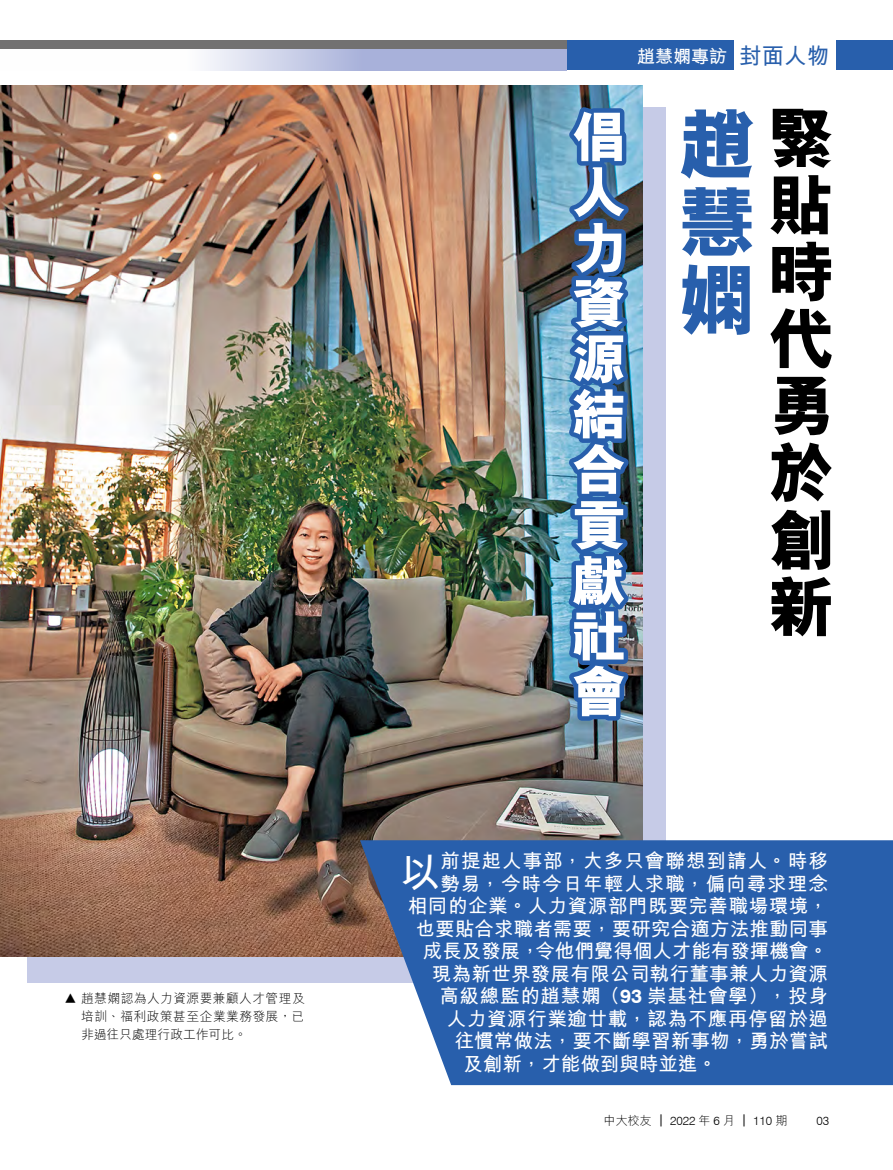
<style>
.page{position:relative;width:893px;height:1170px;background:#fff}
.page>*{position:absolute;margin:0;border:0;box-sizing:border-box;transform-origin:0 0}
.t1{font:800 78px/78px "M Hei HK";color:#285fac;text-align:justify}
.t2{font:800 66.9px/66.9px "M Hei HK";color:#000;text-align:justify}
.t3{font:800 55.5px/55.5px "M Hei HK";color:#fff;text-align:justify}
.t4{font:700 41.55px "M Hei HK";color:#fff}
.t5{font:700 19.5px "M Hei HK";letter-spacing:.015em;color:#fff}
.t6{font:700 19.5px "M Hei HK";letter-spacing:.055em;color:#fff}
.t7{font:700 19.5px "M Hei HK";letter-spacing:.04em;color:#fff}
.t8{font:700 18px "M Hei HK";color:#fff}
.t9{font:300 12.75px/18px "M Hei HK";letter-spacing:.035em;color:#000;text-align:justify}
.t10{font:300 12px "M Hei HK";color:#000}
.t11{font:300 12px "Swiss 721 BT";color:#000}
.s1{font-size:22.5px;color:#285fac}
.s2{font-family:"Swiss 721 BT"}
</style>
<div class="page">
<div style="left:567px;top:41px;width:167px;height:29px;background:#285fac"></div>
<svg style="left:206px;top:49px;width:361px;height:21px;background:#b8bfe0"></svg>
<div style="left:0;top:41px;width:567px;height:8px;background:#727171"></div>
<div style="left:836px;top:41px;width:57px;height:29px;background:#285fac"></div>
<div style="left:27px;top:107px;width:638px;height:875px;background:#c6cbe7"></div>
<img style="left:0;top:85px;width:643px;height:871px">
<svg style="left:360px;top:840px;width:533px;height:244px;background:#3768ae"></svg>
<img style="left:546px;top:100px;width:120px;height:625px">
<p class="t9" style="left:81px;top:988px;width:225px;text-indent:-17px">▲ 趙慧嫻認為人力資源要兼顧人才管理及培訓、福利政策甚至企業業務發展，已非過往只處理行政工作可比。</p>
<p class="t8" style="left:637px;top:44px;width:193px">趙慧嫻專訪 <span class="s1">封面人物</span></p>
<h3 class="t3" style="left:571px;top:108px;width:54px">倡人力資源結合貢獻社會</h3>
<h1 class="t1" style="left:679px;top:104px;width:76px">趙慧嫻</h1>
<h2 class="t2" style="left:768px;top:104px;width:65px">緊貼時代勇於創新</h2>
<h3 class="t4" style="left:399px;top:842px;width:43px">以</h3>
<p class="t6" style="left:440px;top:846px;width:389px">前提起人事部，大多只會聯想到請人。時移</p>
<p class="t6" style="left:440px;top:869px;width:389px">勢易，今時今日年輕人求職，偏向尋求理念</p>
<p class="t5" style="left:408px;top:891px;width:422px">相同的企業。人力資源部門既要完善職場環境，</p>
<p class="t5" style="left:415px;top:914px;width:414px">也要貼合求職者需要，要研究合適方法推動同事</p>
<p class="t5" style="left:423px;top:936px;width:406px">成長及發展，令他們覺得個人才能有發揮機會。</p>
<p class="t5" style="left:432px;top:959px;width:397px">現為新世界發展有限公司執行董事兼人力資源</p>
<p class="t7" style="left:439px;top:981px;width:390px">高級總監的趙慧嫻（<span class="s2">93</span> 崇基社會學），投身</p>
<p class="t5" style="left:447px;top:1004px;width:383px">人力資源行業逾廿載，認為不應再停留於過</p>
<p class="t5" style="left:454px;top:1026px;width:375px">往慣常做法，要不斷學習新事物，勇於嘗試</p>
<p class="t5" style="left:463px;top:1049px;width:255px">及創新，才能做到與時並進。</p>
<p class="t10" style="left:604px;top:1114px;width:185px">中大校友｜ <span class="s2">2022</span> 年 <span class="s2">6</span> 月｜ <span class="s2">110</span> 期</p>
<p class="t11" style="left:816px;top:1113px;width:14px">03</p>
</div>
